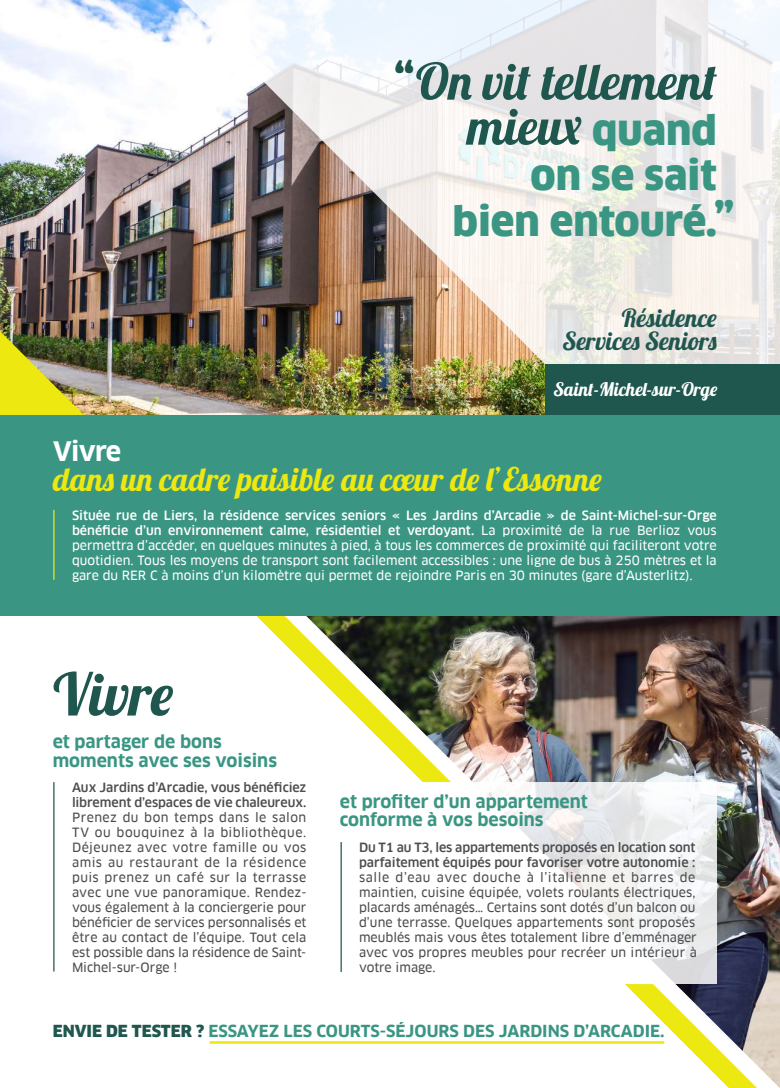
<style>
.page{position:relative;width:780px;height:1088px;background:#fff}
.page>*{position:absolute;margin:0;border:0;box-sizing:border-box;transform-origin:0 0}
.t1{font:58.75px "Lobster 1.4";color:#1f564e}
.t2{font:50.25px/45px "Lobster 1.4";letter-spacing:.01em;color:#1f564e;text-align:right}
.t3{font:900 39.88px/45.5px "Clan Offc";color:#3a9683;text-align:right}
.t4{font:900 39.88px "Clan Offc";color:#1f564e}
.t5{font:32.5px "Lobster 1.4";color:#ece810}
.t6{font:700 26.25px "Clan Offc";letter-spacing:-.03em;color:#fff}
.t7{font:25px/23.8px "Lobster 1.4";color:#1f564e;text-align:right}
.t8{font:18.75px "Lobster 1.4";color:#fff}
.t9{font:700 17.5px/18.8px "Clan Offc";color:#3a9683}
.t10{font:700 16.25px "Clan Offc";color:#3a9683}
.t11{font:12.5px/15px "Clan Offc News";letter-spacing:.005em;color:#4b4c4d;text-align:justify}
.t12{font:12.5px/15px "Clan Offc News";color:#fff;text-align:justify}
.t13{font:500 12.5px/15px "Clan Offc";color:#fff}
.t14{font:500 12.5px/15px "Clan Offc";letter-spacing:-.01em;color:#4b4c4d}
.s1{font-family:"Clan Offc";font-weight:900;font-size:39.88px;color:#3a9683}
.s2{font-family:"Clan Offc News";font-weight:400}
.s3{font-weight:900;color:#1f564e}
</style>
<div class="page">
<img style="left:0;top:0;width:147px;height:331px">
<img style="left:0;top:331px;width:147px;height:84px">
<img style="left:147px;top:0;width:633px;height:415px">
<img style="left:284px;top:615px;width:496px;height:473px">
<hr style="left:209px;top:1041px;width:455px;height:3px;background:#ece810">
<div style="left:545px;top:364px;width:235px;height:51px;background:#1f564e"></div>
<div style="left:0;top:415px;width:780px;height:200px;background:#3a9683"></div>
<hr style="left:53px;top:510px;width:1px;height:70px;background:#ece810">
<hr style="left:53px;top:782px;width:1px;height:189px;background:#1f564e">
<svg style="left:326px;top:782px;width:390px;height:202px"></svg>
<hr style="left:340px;top:842px;width:2px;height:130px;background:#1f564e">
<h3 class="t4" style="left:414px;top:79px;width:22px;rotate:-180deg">”</h3>
<h2 class="t2" style="left:415px;top:58px;width:303px">On vit tellement mieux <span class="s1">quand</span></h2>
<h3 class="t3" style="left:452px;top:153px;width:266px">on se sait bien entouré.</h3>
<h3 class="t3" style="left:714px;top:194px;width:22px">”</h3>
<h3 class="t7" style="left:562px;top:305px;width:156px">Résidence<br>Services Seniors</h3>
<h3 class="t8" style="left:553px;top:378px;width:165px">Saint-Michel-sur-Orge</h3>
<h3 class="t6" style="left:53px;top:437px;width:69px">Vivre</h3>
<h3 class="t5" style="left:53px;top:459px;width:550px">dans un cadre paisible au cœur de l’Essonne</h3>
<p class="t13" style="left:72px;top:508px;width:646px">Située rue de Liers, la résidence services seniors « Les Jardins d’Arcadie » de Saint-Michel-sur-Orge bénéficie d’un environnement calme, résidentiel et verdoyant. <span class="s2">La proximité de la rue Berlioz vous</span></p>
<p class="t12" style="left:72px;top:537px;width:646px">permettra d’accéder, en quelques minutes à pied, à tous les commerces de proximité qui faciliteront votre quotidien. Tous les moyens de transport sont facilement accessibles : une ligne de bus à 250 mètres et la gare du RER C à moins d’un kilomètre qui permet de rejoindre Paris en 30 minutes (gare d’Austerlitz).</p>
<h1 class="t1" style="left:53px;top:657px;width:121px">Vivre</h1>
<h3 class="t9" style="left:53px;top:732px;width:226px">et partager de bons moments avec ses voisins</h3>
<p class="t14" style="left:72px;top:780px;width:236px">Aux Jardins d’Arcadie, vous bénéficiez librement d’espaces de vie chaleureux.</p>
<p class="t11" style="left:72px;top:810px;width:236px">Prenez du bon temps dans le salon TV ou bouquinez à la bibliothèque.<br>Déjeunez avec votre famille ou vos amis au restaurant de la résidence puis prenez un café sur la terrasse avec une vue panoramique. Rendez&shy;vous également à la conciergerie pour bénéficier de services personnalisés et être au contact de l’équipe. Tout cela est possible dans la résidence de Saint-Michel-sur-Orge !</p>
<h3 class="t9" style="left:340px;top:792px;width:249px">et profiter d’un appartement conforme à vos besoins</h3>
<p class="t14" style="left:359px;top:840px;width:338px">Du T1 au T3, les appartements proposés en location sont parfaitement équipés pour favoriser votre autonomie :</p>
<p class="t11" style="left:359px;top:870px;width:339px;text-align:left">salle d’eau avec douche à l’italienne et barres de maintien, cuisine équipée, volets roulants électriques, placards aménagés… Certains sont dotés d’un balcon ou d’une terrasse. Quelques appartements sont proposés meublés mais vous êtes totalement libre d’emménager avec vos propres meubles pour recréer un intérieur à votre image.</p>
<h3 class="t10" style="left:53px;top:1022px;width:613px"><span class="s3">ENVIE DE TESTER ?</span> ESSAYEZ LES COURTS-SÉJOURS DES JARDINS D’ARCADIE.</h3>
</div>
